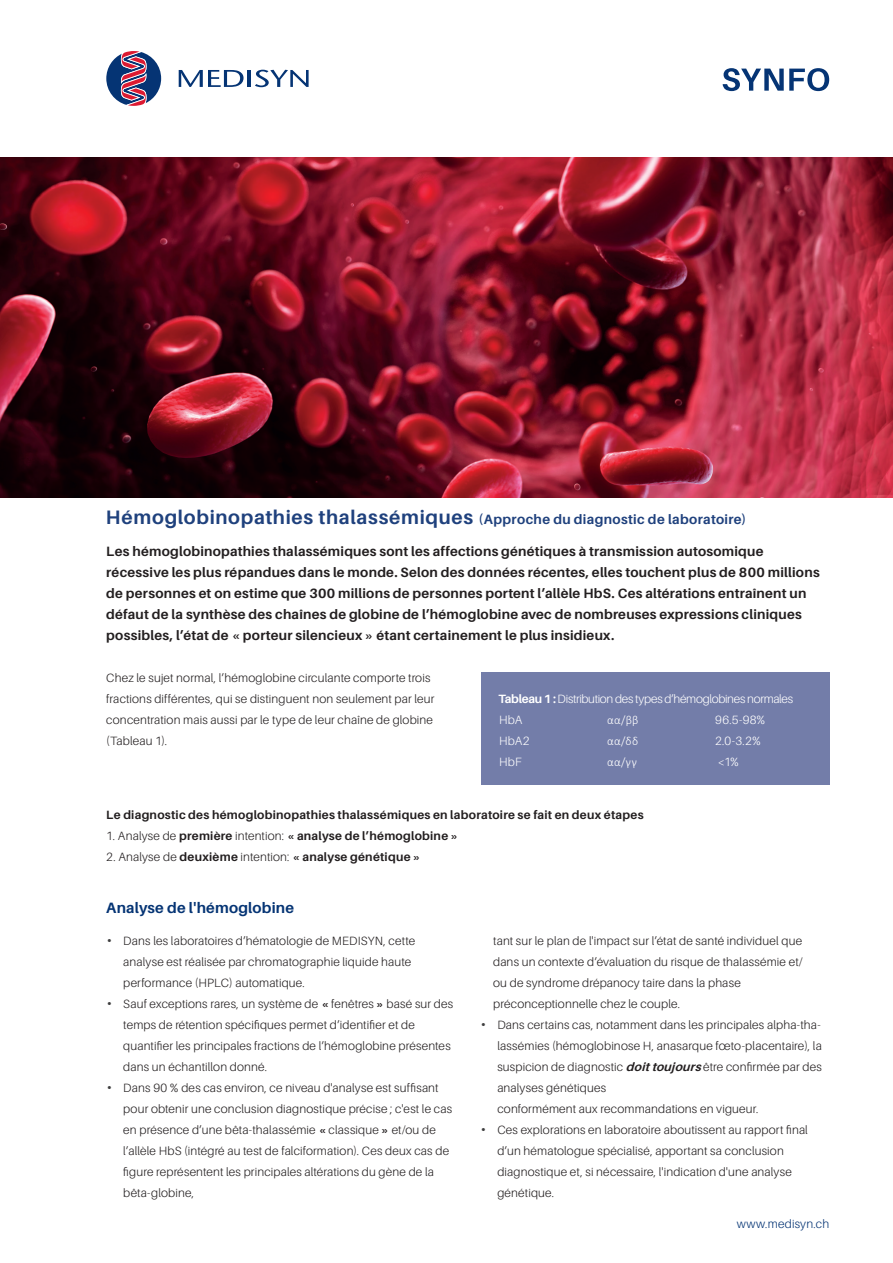
<style>
.page{position:relative;width:893px;height:1263px;background:#fff}
.page>*{position:absolute;margin:0;border:0;box-sizing:border-box;transform-origin:0 0}
.Untertitel{font:700 15px "Aileron";letter-spacing:.015em;color:#053474}
.t1{font:700 13.5px "Aileron";letter-spacing:.015em;color:#231f20}
.t2{font:700 13.5px "Aileron";letter-spacing:.025em;color:#1f417d}
.Lauftext{font:300 12px/21px "Aileron";letter-spacing:.015em;color:#231f20}
.Lauftext-2{font:700 12px "Aileron";letter-spacing:.02em;color:#231f20}
.Untertitel-2{font:300 12px/21px "Aileron";letter-spacing:-.02em;color:#fff}
.Untertitel-3{font:300 12px "Calibri";letter-spacing:.02em;color:#fff}
.t3{font:300 12px "Aileron";letter-spacing:.015em;color:#053474}
.s1{font-size:19.5px}
.s2{font-weight:700}
.s3{font-weight:300}
.s4{font-family:"Helvetica Neue LT Std";font-weight:400;font-size:24px;color:#3e3e3f}
.s5{font-weight:700;font-style:italic}
</style>
<div class="page">
<svg style="left:723px;top:68px;width:106px;height:23px"></svg>
<svg style="left:179px;top:70px;width:65px;height:17px"></svg>
<hr style="left:248px;top:70px;width:3px;height:17px;background:#053474">
<svg style="left:255px;top:70px;width:54px;height:17px"></svg>
<svg style="left:106px;top:51px;width:55px;height:55px"></svg>
<img style="left:0;top:157px;width:893px;height:341px">
<div style="left:481px;top:672px;width:349px;height:112px;background:#737da9"></div>
<p class="t2" style="left:106px;top:512px;width:642px"><span class="s1">Hémoglobinopathies thalassémiques</span> (Approche du diagnostic de laboratoire)</p>
<p class="t1" style="left:106px;top:544px;width:659px">Les hémoglobinopathies thalassémiques sont les affections génétiques à transmission autosomique</p>
<p class="t1" style="left:106px;top:565px;width:715px">récessive les plus répandues dans le monde. Selon des données récentes, elles touchent plus de 800 millions</p>
<p class="t1" style="left:106px;top:586px;width:702px">de personnes et on estime que 300 millions de personnes portent l’allèle HbS. Ces altérations entraînent un</p>
<p class="t1" style="left:106px;top:607px;width:697px">défaut de la synthèse des chaînes de globine de l’hémoglobine avec de nombreuses expressions cliniques</p>
<p class="t1" style="left:106px;top:628px;width:510px">possibles, l’état de « porteur silencieux » étant certainement le plus insidieux.</p>
<p class="Lauftext" style="left:106px;top:668px;width:330px">Chez le sujet normal, l’hémoglobine circulante comporte trois fractions différentes, qui se distinguent non seulement par leur concentration mais aussi par le type de leur chaîne de globine (Tableau 1).</p>
<p class="Untertitel-2" style="left:498px;top:689px;width:296px"><span class="s2">Tableau 1 :</span> Distribution des types d’hémoglobines normales<br>HbA</p>
<p class="Untertitel-3" style="left:607px;top:713px;width:33px">αα/ββ</p>
<p class="Untertitel-2" style="left:715px;top:710px;width:52px">96.5-98%</p>
<p class="Untertitel-2" style="left:499px;top:731px;width:32px">HbA2</p>
<p class="Untertitel-3" style="left:607px;top:734px;width:33px">αα/δδ</p>
<p class="Untertitel-2" style="left:715px;top:731px;width:47px">2.0-3.2%</p>
<p class="Untertitel-2" style="left:499px;top:752px;width:24px">HbF</p>
<p class="Untertitel-3" style="left:607px;top:755px;width:31px">αα/γγ</p>
<p class="Untertitel-2" style="left:718px;top:752px;width:23px">&lt;1%</p>
<p class="Lauftext-2" style="left:106px;top:808px;width:539px">Le diagnostic des hémoglobinopathies thalassémiques en laboratoire se fait en deux étapes</p>
<p class="Lauftext-2" style="left:106px;top:829px;width:353px"><span class="s3">1. Analyse de</span> première <span class="s3">intention:</span> « analyse de l’hémoglobine »</p>
<p class="Lauftext-2" style="left:106px;top:850px;width:316px"><span class="s3">2. Analyse de</span> deuxième <span class="s3">intention:</span> « analyse génétique »</p>
<p class="Untertitel" style="left:106px;top:900px;width:189px">Analyse de l'hémoglobine</p>
<p class="Lauftext" style="left:123px;top:930px;width:294px;text-indent:-17px"><span class="s4">·</span> Dans les laboratoires d’hématologie de MEDISYN, cette analyse est réalisée par chromatographie liquide haute performance (HPLC) automatique.</p>
<p class="Lauftext" style="left:123px;top:993px;width:331px;text-indent:-17px"><span class="s4">·</span> Sauf exceptions rares, un système de <span class="s2">«</span> fenêtres <span class="s2">»</span> basé sur des temps de rétention spécifiques permet d’identifier et de quantifier les principales fractions de l’hémoglobine présentes dans un échantillon donné.</p>
<p class="Lauftext" style="left:123px;top:1077px;width:330px;text-indent:-17px"><span class="s4">·</span> Dans 90 % des cas environ, ce niveau d'analyse est suffisant pour obtenir une conclusion diagnostique précise ; c'est le cas en présence d’une bêta-thalassémie <span class="s2">«</span> classique <span class="s2">»</span> et/ou de l’allèle HbS (intégré au test de falciformation). Ces deux cas de figure représentent les principales altérations du gène de la bêta-globine,</p>
<p class="Lauftext" style="left:493px;top:930px;width:311px">tant sur le plan de l'impact sur l’état de santé individuel que dans un contexte d’évaluation du risque de thalassémie et/ ou de syndrome drépanocy taire dans la phase préconceptionnelle chez le couple.</p>
<p class="Lauftext" style="left:497px;top:1014px;width:326px;text-indent:-17px"><span class="s4">·</span> Dans certains cas, notamment dans les principales alpha-tha&shy;lassémies (hémoglobinose H, anasarque fœto-placentaire), la suspicion de diagnostic <span class="s5">doittoujours</span>être confirmée par des analyses génétiques<br>conformément aux recommandations en vigueur.</p>
<p class="Lauftext" style="left:497px;top:1119px;width:312px;text-indent:-17px"><span class="s4">·</span> Ces explorations en laboratoire aboutissent au rapport final d’un hématologue spécialisé, apportant sa conclusion diagnostique et, si nécessaire, l'indication d'une analyse génétique.</p>
<p class="t3" style="left:737px;top:1218px;width:94px">www.medisyn.ch</p>
</div>
